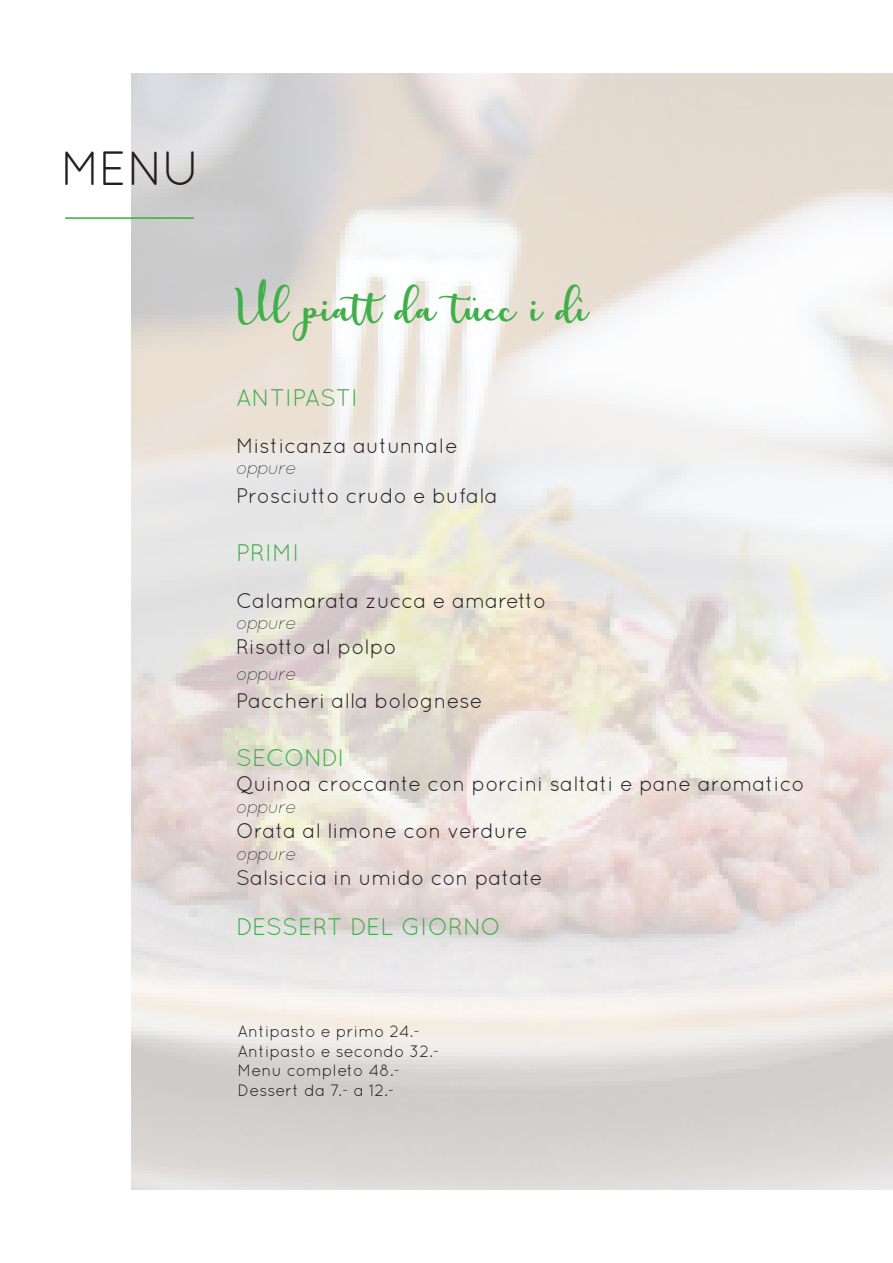
<style>
.page{position:relative;width:893px;height:1263px;background:#fff}
.page>*{position:absolute;margin:0;border:0;box-sizing:border-box;transform-origin:0 0}
.t1{font:48px "Quicksand";color:#231f20}
.t2{font:31.5px "charlotte";color:#40ae49}
.t3{font:24px "Quicksand";color:#40ae49}
.t4{font:24px "Quicksand";letter-spacing:-.025em;color:#40ae49}
.t5{font:21px "Quicksand";color:#231f20}
.t6{font:italic 300 18px "Quicksand";letter-spacing:-.075em;color:#231f20}
.t7{font:16.5px "Quicksand";color:#231f20}
</style>
<div class="page">
<img style="left:132px;top:74px;width:761px;height:1115px">
<hr style="left:391px;top:0;width:502px;height:1px;background:#0093ce">
<hr style="left:65px;top:217px;width:129px;height:2px;background:#40ae49">
<p class="t1" style="left:60px;top:141px;width:142px">MENU</p>
<p class="t2" style="left:238px;top:291px;width:353px">Ul piattda tücc i dì</p>
<p class="t3" style="left:236px;top:384px;width:124px">ANTIPASTI</p>
<p class="t5" style="left:236px;top:433px;width:223px">Misticanza autunnale</p>
<p class="t6" style="left:236px;top:458px;width:62px">oppure</p>
<p class="t5" style="left:236px;top:484px;width:263px">Prosciutto crudo e bufala</p>
<p class="t3" style="left:236px;top:539px;width:65px">PRIMI</p>
<p class="t5" style="left:236px;top:588px;width:312px">Calamarata zucca e amaretto</p>
<p class="t6" style="left:236px;top:612px;width:62px">oppure</p>
<p class="t5" style="left:236px;top:635px;width:162px">Risotto al polpo</p>
<p class="t6" style="left:236px;top:663px;width:62px">oppure</p>
<p class="t5" style="left:236px;top:689px;width:248px">Paccheri alla bolognese</p>
<p class="t4" style="left:236px;top:744px;width:110px">SECONDI</p>
<p class="t5" style="left:236px;top:772px;width:570px">Quinoa croccante con porcini saltati e pane aromatico</p>
<p class="t6" style="left:236px;top:796px;width:62px">oppure</p>
<p class="t5" style="left:236px;top:818px;width:293px">Orata al limone con verdure</p>
<p class="t6" style="left:236px;top:843px;width:62px">oppure</p>
<p class="t5" style="left:236px;top:865px;width:308px">Salsiccia in umido con patate</p>
<p class="t3" style="left:236px;top:913px;width:267px">DESSERT DEL GIORNO</p>
<p class="t7" style="left:238px;top:1021px;width:184px">Antipasto e primo 24.-</p>
<p class="t7" style="left:238px;top:1041px;width:204px">Antipasto e secondo 32.-</p>
<p class="t7" style="left:238px;top:1061px;width:164px">Menu completo 48.-</p>
<p class="t7" style="left:238px;top:1081px;width:158px">Dessert da 7.- a 12.-</p>
</div>
